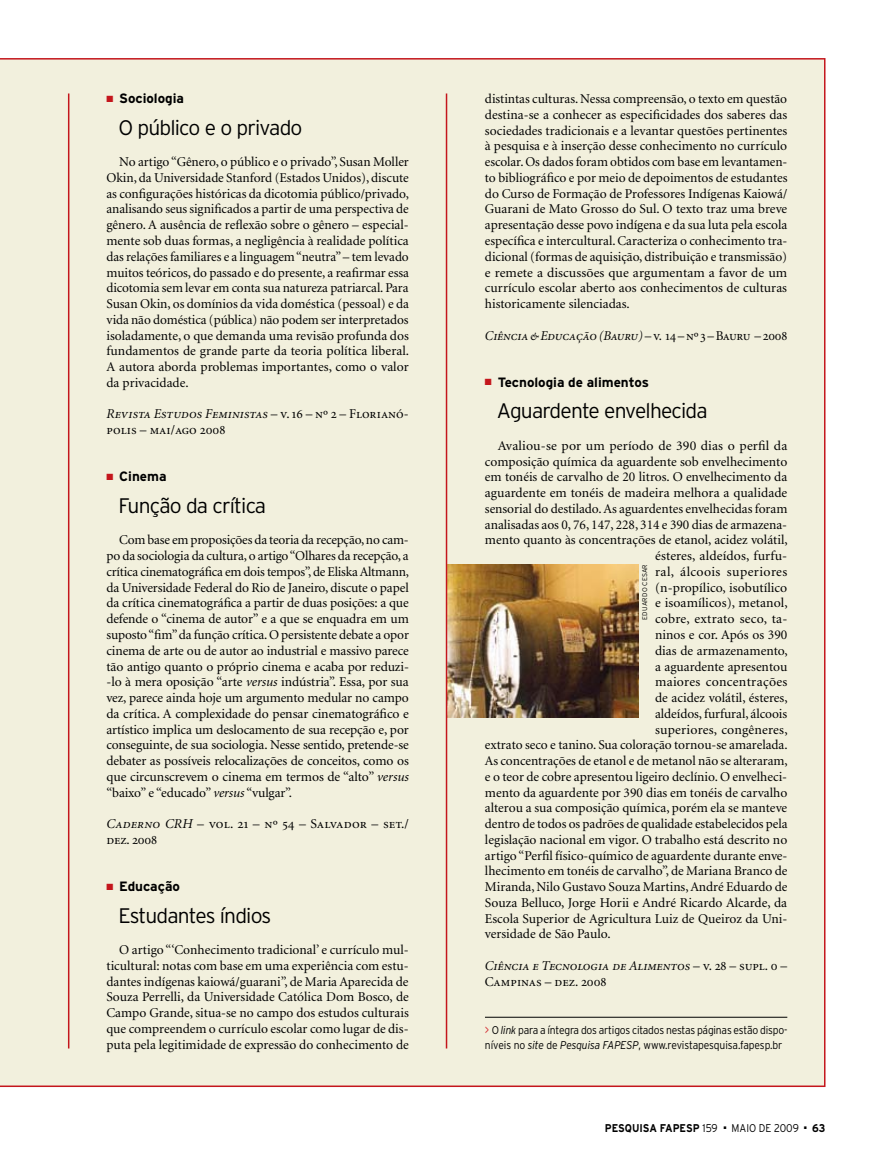
<style>
.page{position:relative;width:885px;height:1170px;background:#fff}
.page>*{position:absolute;margin:0;border:0;box-sizing:border-box;transform-origin:0 0}
.t1{font:300 21px "Interstate";letter-spacing:-.04em;color:#000}
.t2{font:13.5px/15.8px "Minion";color:#000;text-align:justify}
.t3{font:13.5px "Minion Italic SC";letter-spacing:-.01em;color:#000}
.t4{font:13.5px/15.8px "Minion Regular SC";color:#000}
.t5{font:700 13.5px "Interstate";color:#000}
.t6{font:13.5px "Minion";letter-spacing:.03em;color:#000}
.t7{font:13.5px "Minion";letter-spacing:.02em;color:#000}
.t8{font:300 11.25px/14.2px "Interstate";letter-spacing:-.02em;color:#000;scale:.92 1}
.t9{font:700 11.25px "Interstate";color:#000;scale:.9 1}
.t10{font:300 11.25px "Interstate";color:#000;scale:.9 1}
.t11{font:300 6.75px "Interstate";letter-spacing:.025em;color:#000}
.s1{color:#c4161c}
.s2{font-family:"Minion Regular SC"}
.s3{font-style:italic}
.s4{font-family:"Minion Italic SC"}
.s5{font-size:12px;color:#d2232a}
.s6{font-weight:300}
</style>
<div class="page">
<div style="left:0;top:58px;width:825px;height:1028px;background:#f2f0dd"></div>
<hr style="left:68px;top:93px;width:1px;height:955px;background:#c4161c">
<hr style="left:485px;top:1016px;width:302px;height:1px;background:#000">
<img style="left:447px;top:564px;width:191px;height:153px">
<hr style="left:445px;top:93px;width:2px;height:955px;background:#c4161c">
<p class="t5" style="left:106px;top:91px;width:79px"><span class="s1">■</span> Sociologia</p>
<h1 class="t1" style="left:118px;top:115px;width:185px">O público e o privado</h1>
<p class="t2" style="left:106px;top:154px;width:304px;text-indent:13px">No artigo “Gênero, o público e o privado”, Susan Moller Okin, da Universidade Stanford (Estados Unidos), discute as configurações históricas da dicotomia público/privado, analisando seus significados a partir de uma perspectiva de gênero. A ausência de reflexão sobre o gênero – especial&shy;mente sob duas formas, a negligência à realidade política das relações familiares e a linguagem “neutra” – tem levado muitos teóricos, do passado e do presente, a reafirmar essa dicotomia sem levar em conta sua natureza patriarcal. Para Susan Okin, os domínios da vida doméstica (pessoal) e da vida não doméstica (pública) não podem ser interpretados isoladamente, o que demanda uma revisão profunda dos fundamentos de grande parte da teoria política liberal.<br>A autora aborda problemas importantes, como o valor da privacidade.</p>
<p class="t3" style="left:106px;top:407px;width:304px">Revista Estudos Feministas <span class="s2">– v. 16 – nº 2 – Florianó-</span></p>
<p class="t4" style="left:106px;top:422px;width:120px">polis – mai/ago 2008</p>
<p class="t5" style="left:106px;top:469px;width:62px"><span class="s1">■</span> Cinema</p>
<h1 class="t1" style="left:118px;top:493px;width:149px">Função da crítica</h1>
<p class="t2" style="left:106px;top:532px;width:304px;text-indent:13px">Com base em proposições da teoria da recepção, no cam&shy;po da sociologia da cultura, o artigo “Olhares da recepção, a crítica cinematográfica em dois tempos”, de Eliska Altmann, da Universidade Federal do Rio de Janeiro, discute o papel da crítica cinematográfica a partir de duas posições: a que defende o “cinema de autor” e a que se enquadra em um suposto “fim” da função crítica. O persistente debate a opor cinema de arte ou de autor ao industrial e massivo parece tão antigo quanto o próprio cinema e acaba por reduzi--lo à mera oposição “arte <span class="s3">versus</span> indústria”. Essa, por sua vez, parece ainda hoje um argumento medular no campo da crítica. A complexidade do pensar cinematográfico e artístico implica um deslocamento de sua recepção e, por conseguinte, de sua sociologia. Nesse sentido, pretende-se debater as possíveis relocalizações de conceitos, como os que circunscrevem o cinema em termos de “alto” <span class="s3">versus </span>“baixo” e “educado” <span class="s3">versus</span> “vulgar”.</p>
<p class="t4" style="left:106px;top:816px;width:304px"><span class="s4">Caderno CRH</span> – vol. 21 – nº 54 – Salvador – set./ dez. 2008</p>
<p class="t5" style="left:106px;top:878px;width:75px"><span class="s1">■</span> Educação</p>
<h1 class="t1" style="left:118px;top:903px;width:154px">Estudantes índios</h1>
<p class="t2" style="left:106px;top:942px;width:304px;text-indent:13px">O artigo “‘Conhecimento tradicional’ e currículo mul&shy;ticultural: notas com base em uma experiência com estu&shy;dantes indígenas kaiowá/guarani”, de Maria Aparecida de Souza Perrelli, da Universidade Católica Dom Bosco, de Campo Grande, situa-se no campo dos estudos culturais que compreendem o currículo escolar como lugar de dis&shy;puta pela legitimidade de expressão do conhecimento de</p>
<p class="t2" style="left:485px;top:91px;width:304px">distintas culturas. Nessa compreensão, o texto em questão destina-se a conhecer as especificidades dos saberes das sociedades tradicionais e a levantar questões pertinentes à pesquisa e à inserção desse conhecimento no currículo escolar. Os dados foram obtidos com base em levantamen&shy;to bibliográfico e por meio de depoimentos de estudantes do Curso de Formação de Professores Indígenas Kaiowá/ Guarani de Mato Grosso do Sul. O texto traz uma breve apresentação desse povo indígena e da sua luta pela escola específica e intercultural. Caracteriza o conhecimento tra&shy;dicional (formas de aquisição, distribuição e transmissão) e remete a discussões que argumentam a favor de um currículo escolar aberto aos conhecimentos de culturas historicamente silenciadas.</p>
<p class="t3" style="left:485px;top:328px;width:304px">Ciência &amp; Educação (Bauru) <span class="s2">– v. 14 – nº 3 – Bauru – 2008</span></p>
<p class="t5" style="left:485px;top:374px;width:165px"><span class="s1">■</span> Tecnologia de alimentos</p>
<h1 class="t1" style="left:497px;top:399px;width:212px">Aguardente envelhecida</h1>
<p class="t2" style="left:497px;top:438px;width:291px">Avaliou-se por um período de 390 dias o perfil da</p>
<p class="t2" style="left:485px;top:454px;width:304px">composição química da aguardente sob envelhecimento</p>
<p class="t2" style="left:485px;top:469px;width:304px">em tonéis de carvalho de 20 litros. O envelhecimento da</p>
<p class="t2" style="left:485px;top:485px;width:304px">aguardente em tonéis de madeira melhora a qualidade</p>
<p class="t2" style="left:485px;top:501px;width:304px">sensorial do destilado. As aguardentes envelhecidas foram</p>
<p class="t2" style="left:485px;top:517px;width:304px">analisadas aos 0, 76, 147, 228, 314 e 390 dias de armazena-</p>
<p class="t2" style="left:485px;top:532px;width:304px">mento quanto às concentrações de etanol, acidez volátil,</p>
<p class="t2" style="left:655px;top:548px;width:134px">ésteres, aldeídos, furfu-</p>
<p class="t6" style="left:655px;top:565px;width:134px">ral, álcoois superiores</p>
<p class="t2" style="left:655px;top:580px;width:134px">(n-propílico, isobutílico</p>
<p class="t2" style="left:655px;top:595px;width:134px">e isoamílicos), metanol,</p>
<p class="t2" style="left:655px;top:611px;width:134px">cobre, extrato seco, ta-</p>
<p class="t2" style="left:655px;top:627px;width:134px">ninos e cor. Após os 390</p>
<p class="t2" style="left:655px;top:643px;width:134px">dias de armazenamento,</p>
<p class="t2" style="left:655px;top:658px;width:134px">a aguardente apresentou</p>
<p class="t7" style="left:655px;top:675px;width:134px">maiores concentrações</p>
<p class="t2" style="left:655px;top:690px;width:134px">de acidez volátil, ésteres,</p>
<p class="t2" style="left:655px;top:706px;width:134px">aldeídos, furfural, álcoois</p>
<p class="t2" style="left:655px;top:721px;width:134px">superiores, congêneres,</p>
<p class="t2" style="left:485px;top:737px;width:304px">extrato seco e tanino. Sua coloração tornou-se amarelada.</p>
<p class="t2" style="left:485px;top:753px;width:304px">As concentrações de etanol e de metanol não se alteraram,</p>
<p class="t2" style="left:485px;top:769px;width:303px">e o teor de cobre apresentou ligeiro declínio. O envelheci-</p>
<p class="t2" style="left:485px;top:784px;width:304px">mento da aguardente por 390 dias em tonéis de carvalho</p>
<p class="t2" style="left:485px;top:800px;width:304px">alterou a sua composição química, porém ela se manteve</p>
<p class="t2" style="left:485px;top:816px;width:304px">dentro de todos os padrões de qualidade estabelecidos pela</p>
<p class="t2" style="left:485px;top:832px;width:304px">legislação nacional em vigor. O trabalho está descrito no</p>
<p class="t2" style="left:485px;top:847px;width:304px">artigo “Perfil físico-químico de aguardente durante enve-</p>
<p class="t2" style="left:485px;top:863px;width:304px">lhecimento em tonéis de carvalho”, de Mariana Branco de</p>
<p class="t2" style="left:485px;top:879px;width:304px">Miranda, Nilo Gustavo Souza Martins, André Eduardo de</p>
<p class="t2" style="left:485px;top:895px;width:303px">Souza Belluco, Jorge Horii e André Ricardo Alcarde, da</p>
<p class="t2" style="left:485px;top:910px;width:304px">Escola Superior de Agricultura Luiz de Queiroz da Uni-</p>
<p class="t2" style="left:485px;top:926px;width:127px">versidade de São Paulo.</p>
<p class="t3" style="left:485px;top:958px;width:304px">Ciência e Tecnologia de Alimentos <span class="s2">– v. 28 – supl. 0 –</span></p>
<p class="t4" style="left:485px;top:973px;width:123px">Campinas – dez. 2008</p>
<p class="t8" style="left:485px;top:1023px;width:330px"><span class="s5">&gt;</span> O <span class="s3">link</span> para a íntegra dos artigos citados nestas páginas estão dispo&shy;níveis no <span class="s3">site</span> de <span class="s3">Pesquisa Fapesp</span>, www.revistapesquisa.fapesp.br</p>
<p class="t11" style="left:641px;top:619px;width:57px;rotate:-90deg">eduardo cesar</p>
<p class="t9" style="left:604px;top:1121px;width:127px">PESQUISA FAPESP <span class="s6">159</span></p>
<p class="t10" style="left:723px;top:1121px;width:85px">■ maio DE 2009</p>
<p class="t9" style="left:804px;top:1121px;width:25px">■ 63</p>
</div>
